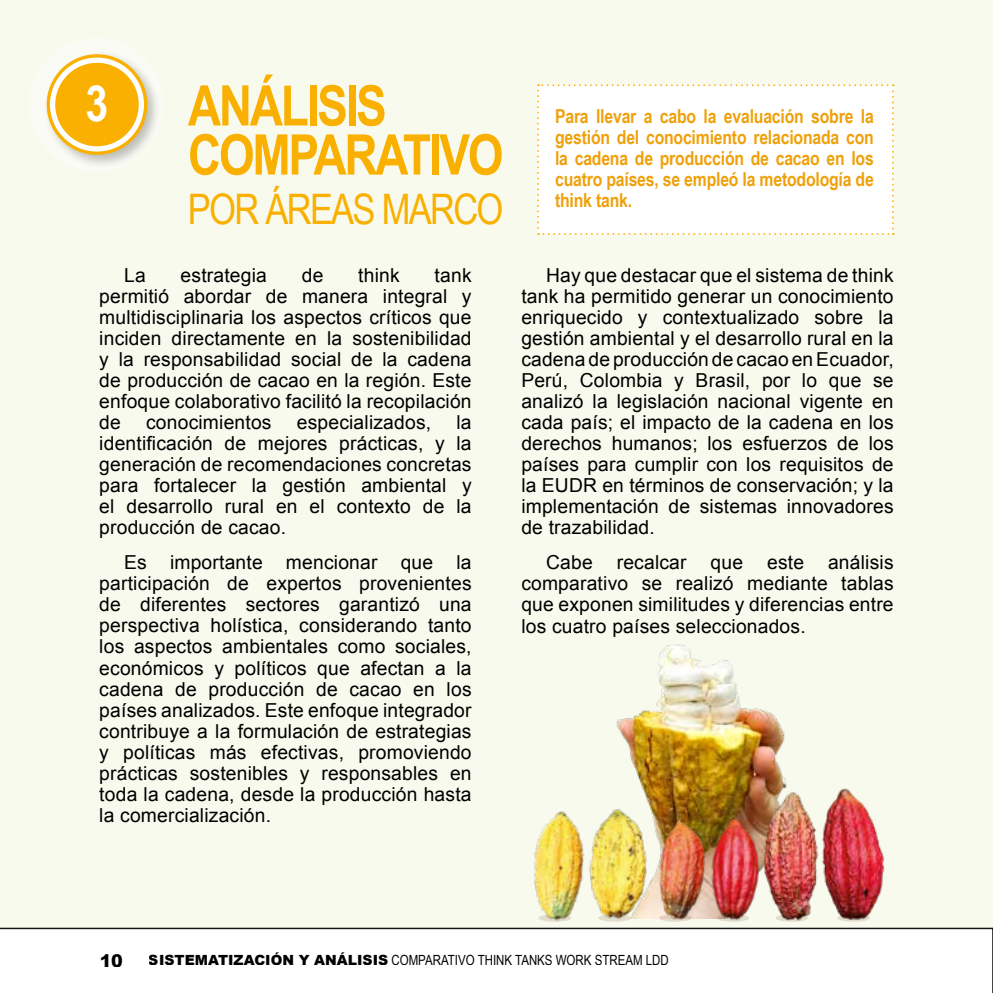
<style>
.page{position:relative;width:993px;height:993px;background:#fff}
.page>*{position:absolute;margin:0;border:0;box-sizing:border-box;transform-origin:0 0}
.t1{font:700 56px/49px "Arial Narrow";letter-spacing:-.04em;color:#f9b000}
.t2{font:700 49.88px "Arial Narrow";color:#fff}
.t3{font:42px "Arial Narrow";letter-spacing:-.04em;color:#f9b000}
.t4{font:19.25px/21px "Arial";letter-spacing:.01em;color:#000;text-align:justify}
.t5{font:700 19.25px/21px "Arial Narrow";letter-spacing:-.01em;color:#efa10c;text-align:justify}
.t6{font:900 17.5px "Arial";color:#000}
.t7{font:14px "Arial Narrow";color:#000}
.s1{font-family:"Arial";font-weight:900}
</style>
<div class="page">
<div style="left:0;top:0;width:992px;height:928px;background:#f8faed"></div>
<div style="left:29px;top:37px;width:134px;height:134px;background:#fafbf4;border-radius:50%"></div>
<div style="left:43px;top:50px;width:119px;height:119px;background:#000;opacity:.25"></div>
<svg style="left:48px;top:56px;width:98px;height:97px;fill:#fff"></svg>
<div style="left:47px;top:54px;width:100px;height:101px;border:3px solid #f9b000;border-radius:50%"></div>
<div style="left:55px;top:63px;width:84px;height:83px;background:#f9b000;border-radius:50%"></div>
<svg style="left:537px;top:84px;width:356px;height:151px"></svg>
<img style="left:612px;top:637px;width:183px;height:178px">
<img style="left:818px;top:785px;width:68px;height:138px">
<img style="left:647px;top:815px;width:55px;height:110px">
<img style="left:579px;top:803px;width:76px;height:119px">
<img style="left:516px;top:804px;width:80px;height:122px">
<img style="left:702px;top:811px;width:63px;height:117px">
<img style="left:759px;top:791px;width:63px;height:133px">
<svg style="left:0;top:928px;width:992px;height:2px;background:#747474"></svg>
<h2 class="t2" style="left:86px;top:66px;width:24px">3</h2>
<h1 class="t1" style="left:188px;top:78px;width:317px">ANÁLISIS<br>COMPARATIVO</h1>
<h3 class="t3" style="left:188px;top:178px;width:317px">POR ÁREAS MARCO</h3>
<p class="t4" style="left:99px;top:265px;width:374px;text-indent:335px">tank permitió abordar de manera integral y multidisciplinaria los aspectos críticos que inciden directamente en la sostenibilidad y la responsabilidad social de la cadena de producción de cacao en la región. Este enfoque colaborativo facilitó la recopilación de</p>
<p class="t4" style="left:124px;top:265px;width:23px">La</p>
<p class="t4" style="left:180px;top:265px;width:88px">estrategia</p>
<p class="t4" style="left:302px;top:265px;width:23px">de</p>
<p class="t4" style="left:358px;top:265px;width:43px">think</p>
<p class="t4" style="left:99px;top:412px;width:374px;text-indent:357px">la identificación de mejores prácticas, y la generación de recomendaciones concretas para fortalecer la gestión ambiental y el desarrollo rural en el contexto de la producción de cacao.</p>
<p class="t4" style="left:99px;top:552px;width:374px;text-indent:25px">Es importante mencionar que la participación de expertos provenientes de diferentes sectores garantizó una perspectiva holística, considerando tanto los aspectos ambientales como sociales, económicos y políticos que afectan a la cadena de producción de cacao en los países analizados. Este enfoque integrador contribuye a la formulación de estrategias y políticas más efectivas, promoviendo prácticas sostenibles y responsables en toda la cadena, desde la producción hasta la comercialización.</p>
<p class="t4" style="left:146px;top:412px;width:127px">conocimientos</p>
<p class="t4" style="left:297px;top:412px;width:136px">especializados,</p>
<p class="t5" style="left:555px;top:104px;width:320px">Para llevar a cabo la evaluación sobre la gestión del conocimiento relacionada con la cadena de producción de cacao en los cuatro países, se empleó la metodología de think tank.</p>
<p class="t4" style="left:521px;top:265px;width:374px;text-indent:25px">Hay que destacar que el sistema de think tank ha permitido generar un conocimiento enriquecido y contextualizado sobre la gestión ambiental y el desarrollo rural en la cadena de producción de cacao en Ecuador, Perú, Colombia y Brasil, por lo que se analizó la legislación nacional vigente en cada país; el impacto de la cadena en los derechos humanos; los esfuerzos de los países para cumplir con los requisitos de la EUDR en términos de conservación; y la implementación de sistemas innovadores de trazabilidad.</p>
<p class="t4" style="left:521px;top:552px;width:374px;text-indent:25px">Cabe recalcar que este análisis comparativo se realizó mediante tablas que exponen similitudes y diferencias entre los cuatro países seleccionados.</p>
<p class="t6" style="left:99px;top:947px;width:25px">10</p>
<p class="t7" style="left:149px;top:949px;width:521px"><span class="s1">SISTEMATIZACIÓN Y ANÁLISIS</span> COMPARATIVO THINK TANKS WORK STREAM LDD</p>
</div>
